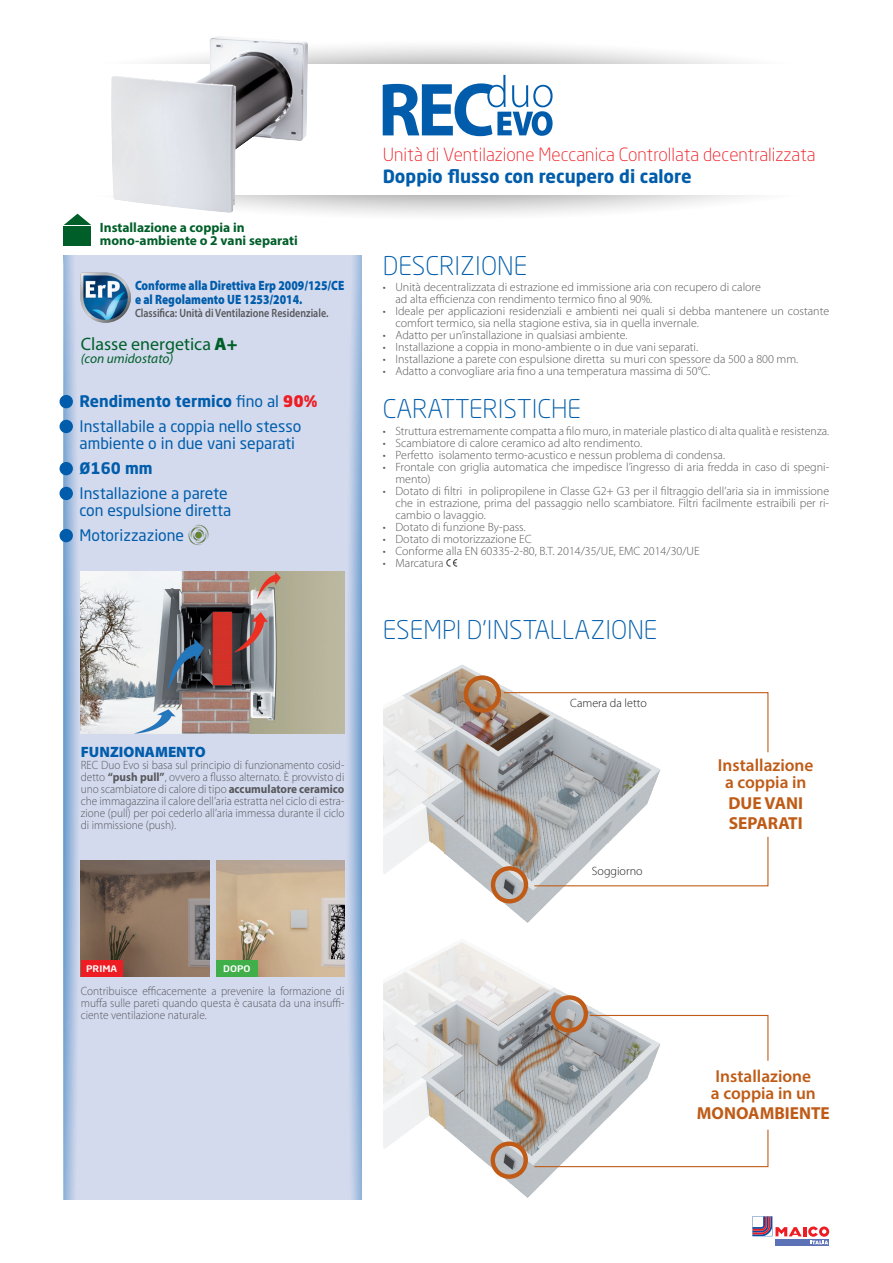
<style>
.page{position:relative;width:893px;height:1263px;background:#fff}
.page>*{position:absolute;margin:0;border:0;box-sizing:border-box;transform-origin:0 0}
.t1{font:300 25.5px "Neo Sans Std";color:#015dab}
.t2{font:300 18px "Neo Sans Std";color:#ee1d23}
.t3{font:700 18px "Neo Sans Std";color:#015dab}
.t4{font:18px "Myriad Pro";color:#005f29}
.t5{font:600 17.4px/17.2px "Myriad Pro";color:#bf5b16}
.t6{font:700 17.4px/20.2px "Myriad Pro";color:#bf5b16}
.t7{font:15.75px/24.9px "Neo Sans Std";color:#015dab}
.t8{font:700 15.75px "Neo Sans Std";color:#015dab}
.t9{font:900 15px "Myriad Pro";color:#015dab}
.t10{font:900 13.5px/13.5px "Myriad Pro";color:#015dab;scale:.84 1}
.t11{font:700 13.5px/13.5px "Myriad Pro";color:#005f29}
.t12{font:italic 13.5px "Myriad Pro";color:#005f29}
.t13{font:300 12px/12px "Myriad Pro";color:#57585a}
.t14{font:300 12px/12px "Myriad Pro";color:#57585a;text-align:justify;scale:.94 1}
.t15{font:600 12px "Myriad Pro";color:#57585a;scale:.84 1}
.t16{font:300 12px "Myriad Pro";color:#231f20}
.t17{font:500 9px "Neo Sans Std";color:#fff;scale:1.15 1}
.s1{font-weight:900}
.s2{font-weight:700}
.s3{font-weight:900;color:#ee1d23}
</style>
<div class="page">
<img style="left:478px;top:993px;width:176px;height:204px">
<svg style="left:457px;top:942px;width:108px;height:198px"></svg>
<img style="left:559px;top:1003px;width:22px;height:5px">
<img style="left:459px;top:1008px;width:169px;height:6px">
<img style="left:459px;top:1013px;width:167px;height:143px">
<div style="left:491px;top:1141px;width:37px;height:38px;border:4px solid #bf5b16;border-radius:50%"></div>
<div style="left:551px;top:995px;width:37px;height:37px;border:4px solid #bf5b16;border-radius:50%"></div>
<svg style="left:588px;top:1014px;width:181px;height:48px"></svg>
<svg style="left:533px;top:1128px;width:236px;height:40px"></svg>
<img style="left:457px;top:665px;width:203px;height:258px">
<img style="left:457px;top:689px;width:93px;height:186px">
<img style="left:457px;top:866px;width:76px;height:6px">
<img style="left:457px;top:697px;width:102px;height:169px">
<img style="left:461px;top:728px;width:34px;height:37px">
<div style="left:464px;top:675px;width:37px;height:38px;border:4px solid #bf5b16;border-radius:50%"></div>
<div style="left:491px;top:866px;width:37px;height:37px;border:4px solid #bf5b16;border-radius:50%"></div>
<svg style="left:503px;top:691px;width:266px;height:62px"></svg>
<svg style="left:533px;top:836px;width:236px;height:51px"></svg>
<svg style="left:308px;top:46px;width:434px;height:18px"></svg>
<svg style="left:775px;top:1244px;width:54px;height:2px"></svg>
<svg style="left:752px;top:1216px;width:77px;height:28px"></svg>
<div style="left:60px;top:395px;width:13px;height:13px;background:#015dab;border-radius:50%"></div>
<div style="left:60px;top:420px;width:13px;height:13px;background:#015dab;border-radius:50%"></div>
<div style="left:60px;top:462px;width:13px;height:13px;background:#015dab;border-radius:50%"></div>
<div style="left:60px;top:487px;width:13px;height:13px;background:#015dab;border-radius:50%"></div>
<div style="left:60px;top:529px;width:13px;height:13px;background:#015dab;border-radius:50%"></div>
<svg style="left:64px;top:255px;width:393px;height:944px"></svg>
<div style="left:64px;top:226px;width:27px;height:19px;background:#005f29"></div>
<svg style="left:64px;top:196px;width:683px;height:29px"></svg>
<img style="left:111px;top:36px;width:197px;height:177px">
<svg style="left:383px;top:75px;width:170px;height:61px"></svg>
<img style="left:81px;top:860px;width:128px;height:116px">
<div style="left:81px;top:960px;width:42px;height:16px;background:#ee1d23"></div>
<img style="left:216px;top:860px;width:128px;height:116px">
<div style="left:216px;top:960px;width:42px;height:16px;background:#40ae49"></div>
<img style="left:81px;top:572px;width:263px;height:161px">
<p class="t11" style="left:100px;top:220px;width:199px">Installazione a coppia in mono-ambiente o 2 vani separati</p>
<p class="t10" style="left:135px;top:278px;width:251px">Conforme alla Direttiva Erp 2009/125/CE e al Regolamento UE 1253/2014.</p>
<p class="t15" style="left:135px;top:305px;width:232px">Classifica: Unità di Ventilazione Residenziale.</p>
<h2 class="t4" style="left:81px;top:332px;width:158px">Classe energetica <span class="s1">A+</span></h2>
<p class="t12" style="left:81px;top:350px;width:94px">(con umidostato)</p>
<h3 class="t7" style="left:80px;top:388px;width:239px"><span class="s2">Rendimento termico</span> fino al <span class="s3">90%<br></span>Installabile a coppia nello stesso</h3>
<h3 class="t7" style="left:80px;top:430px;width:217px">ambiente o in due vani separati</h3>
<h3 class="t8" style="left:80px;top:458px;width:75px">Ø160 mm</h3>
<h3 class="t7" style="left:80px;top:484px;width:153px;line-height:17.2px">Installazione a parete con espulsione diretta</h3>
<h3 class="t7" style="left:80px;top:522px;width:106px">Motorizzazione</h3>
<p class="t9" style="left:81px;top:741px;width:127px">FUNZIONAMENTO</p>
<p class="t14" style="left:81px;top:758px;width:282px">REC Duo Evo si basa sul principio di funzionamento cosid&shy;detto <span class="s2">“push pull”</span>, ovvero a flusso alternato. È provvisto di uno scambiatore di calore di tipo <span class="s2">accumulatore ceramico </span>che immagazzina il calore dell’aria estratta nel ciclo di estra&shy;zione (pull) per poi cederlo all’aria immessa durante il ciclo di immissione (push).</p>
<p class="t17" style="left:86px;top:962px;width:28px">PRIMA</p>
<p class="t17" style="left:223px;top:962px;width:25px">DOPO</p>
<p class="t14" style="left:81px;top:984px;width:282px">Contribuisce efficacemente a prevenire la formazione di muffa sulle pareti quando questa è causata da una insuffi&shy;ciente ventilazione naturale.</p>
<h2 class="t2" style="left:383px;top:143px;width:434px">Unità di Ventilazione Meccanica Controllata decentralizzata</h2>
<h2 class="t3" style="left:383px;top:165px;width:310px">Doppio flusso con recupero di calore</h2>
<h1 class="t1" style="left:383px;top:250px;width:146px">DESCRIZIONE</h1>
<p class="t13" style="left:395px;top:281px;width:367px;text-indent:-13px">• Unità decentralizzata di estrazione ed immissione aria con recupero di calore ad alta efficienza con rendimento termico fino al 90%.</p>
<p class="t13" style="left:395px;top:305px;width:435px;text-indent:-13px">• Ideale per applicazioni residenziali e ambienti nei quali si debba mantenere un costante comfort termico, sia nella stagione estiva, sia in quella invernale.</p>
<p class="t13" style="left:383px;top:329px;width:246px">• Adatto per un’installazione in qualsiasi ambiente.</p>
<p class="t13" style="left:383px;top:341px;width:317px">• Installazione a coppia in mono-ambiente o in due vani separati.</p>
<p class="t13" style="left:383px;top:353px;width:417px">• Installazione a parete con espulsione diretta su muri con spessore da 500 a 800 mm.</p>
<p class="t13" style="left:383px;top:365px;width:329px">• Adatto a convogliare aria fino a una temperatura massima di 50°C.</p>
<h1 class="t1" style="left:383px;top:394px;width:200px">CARATTERISTICHE</h1>
<p class="t13" style="left:383px;top:425px;width:448px">• Struttura estremamente compatta a fi lo muro, in materiale plastico di alta qualità e resistenza.</p>
<p class="t13" style="left:383px;top:437px;width:261px">• Scambiatore di calore ceramico ad alto rendimento.</p>
<p class="t13" style="left:383px;top:449px;width:344px">• Perfetto isolamento termo-acustico e nessun problema di condensa.</p>
<p class="t13" style="left:395px;top:461px;width:435px;text-indent:-13px">• Frontale con griglia automatica che impedisce l’ingresso di aria fredda in caso di spegni&shy;mento)</p>
<p class="t13" style="left:395px;top:485px;width:435px;text-align:justify;text-indent:-13px">• Dotato di filtri in polipropilene in Classe G2+ G3 per il filtraggio dell’aria sia in immissione che in estrazione, prima del passaggio nello scambiatore. Filtri facilmente estraibili per ri&shy;cambio o lavaggio.</p>
<p class="t13" style="left:383px;top:521px;width:145px">• Dotato di funzione By-pass.</p>
<p class="t13" style="left:383px;top:533px;width:150px">• Dotato di motorizzazione EC</p>
<p class="t13" style="left:383px;top:545px;width:319px">• Conforme alla EN 60335-2-80, B.T. 2014/35/UE, EMC 2014/30/UE</p>
<p class="t13" style="left:383px;top:557px;width:62px">• Marcatura</p>
<h1 class="t1" style="left:383px;top:615px;width:276px">ESEMPI D’INSTALLAZIONE</h1>
<p class="t16" style="left:570px;top:695px;width:78px">Camera da letto</p>
<p class="t16" style="left:592px;top:864px;width:52px">Soggiorno</p>
<h3 class="t5" style="left:718px;top:756px;width:97px;text-align:center">Installazione a coppia in</h3>
<h3 class="t6" style="left:728px;top:792px;width:76px">DUE VANI<br>SEPARATI</h3>
<h3 class="t5" style="left:711px;top:1067px;width:106px">Installazione a coppia in un</h3>
<h3 class="t6" style="left:697px;top:1103px;width:135px">MONOAMBIENTE</h3>
</div>
